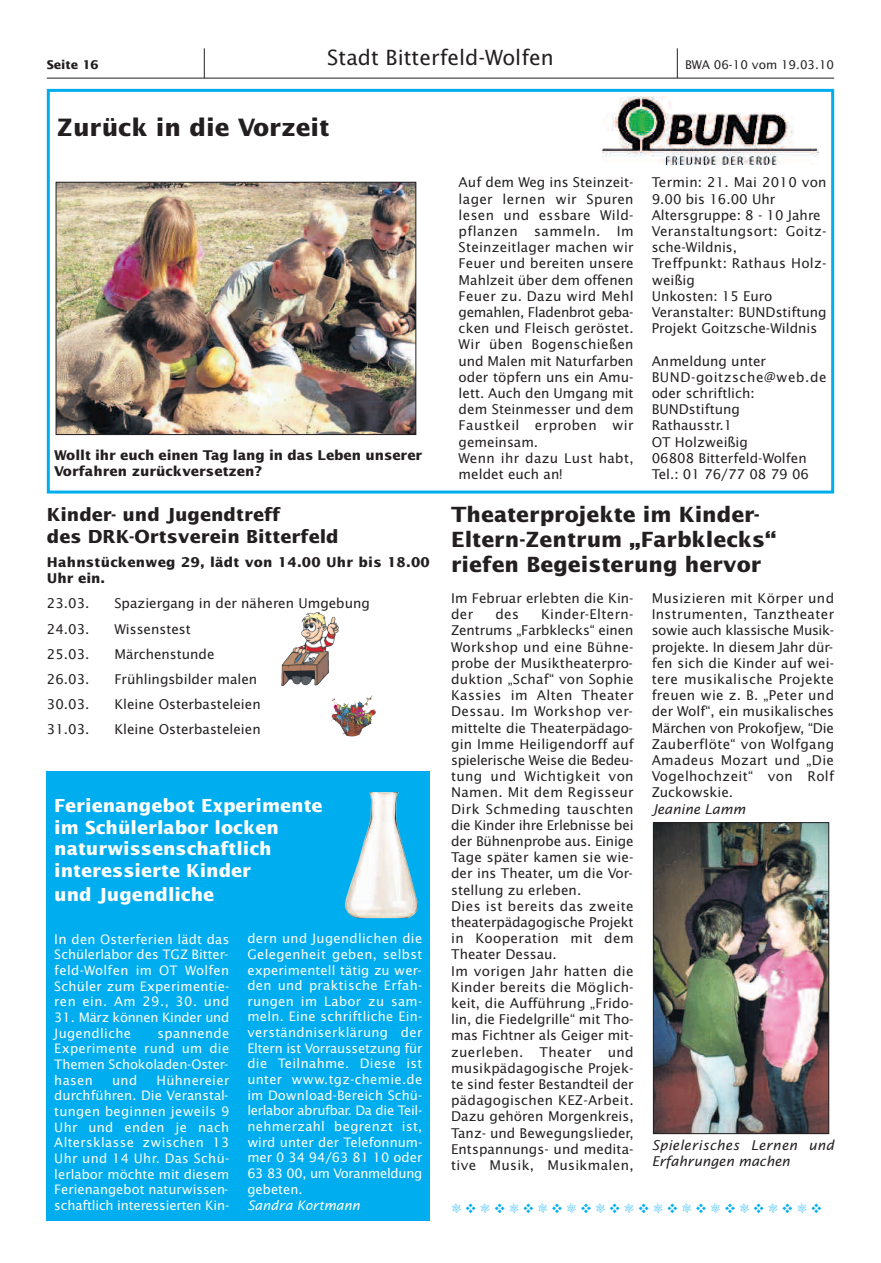
<style>
.page{position:relative;width:881px;height:1263px;background:#fff}
.page>*{position:absolute;margin:0;border:0;box-sizing:border-box;transform-origin:0 0}
.t1{font:700 24px "Lucida Sans";color:#231f20}
.t2{font:700 21px/25.2px "Lucida Sans";color:#231f20}
.t3{font:21px "Lucida Sans";color:#231f20}
.t4{font:700 18px/21.6px "Lucida Sans";color:#fff}
.t5{font:700 18px/21.6px "Lucida Sans";color:#231f20}
.t6{font:13.5px/16.2px "Lucida Sans";color:#231f20}
.t7{font:700 13.5px/16.2px "Lucida Sans";color:#231f20}
.t8{font:700 13.5px/16.2px "Lucida Sans";letter-spacing:.02em;color:#231f20}
.t9{font:italic 13.5px/16.2px "Lucida Sans";letter-spacing:.025em;color:#231f20}
.t10{font:13.5px "Monotype Sorts";color:#00aeef}
.t11{font:italic 13.5px "Lucida Sans";color:#231f20}
.t12{font:13.05px/15.6px "Lucida Sans";color:#fff;text-align:justify}
.t13{font:13.05px/15.6px "Lucida Sans";letter-spacing:-.02em;color:#fff}
.t14{font:italic 13.05px "Lucida Sans";color:#fff}
.t15{font:12px "Lucida Sans";color:#231f20}
.t16{font:700 12px "Lucida Sans";color:#231f20}
.s1{font-size:13.5px}
</style>
<div class="page">
<div style="left:47px;top:771px;width:382px;height:449px;background:#00aeef"></div>
<div style="left:47px;top:89px;width:786px;height:405px;border:3px solid #00aeef"></div>
<hr style="left:47px;top:78px;width:786px;height:1px;background:#231f20">
<hr style="left:204px;top:48px;width:1px;height:30px;background:#231f20">
<hr style="left:676px;top:48px;width:1px;height:30px;background:#231f20">
<img style="left:58px;top:184px;width:356px;height:249px">
<div style="left:56px;top:182px;width:360px;height:253px;border:1px solid #231f20"></div>
<div style="left:600px;top:92px;width:225px;height:72px;background:#fff"></div>
<img style="left:602px;top:97px;width:216px;height:67px">
<svg style="left:331px;top:709px;width:45px;height:28px"></svg>
<img style="left:330px;top:695px;width:43px;height:23px">
<img style="left:281px;top:612px;width:58px;height:74px">
<img style="left:345px;top:792px;width:72px;height:126px">
<img style="left:655px;top:824px;width:171px;height:308px">
<div style="left:653px;top:822px;width:175px;height:312px;border:1px solid #231f20"></div>
<p class="t16" style="left:47px;top:59px;width:53px">Seite 16</p>
<h2 class="t3" style="left:327px;top:48px;width:228px">Stadt Bitterfeld-Wolfen</h2>
<p class="t15" style="left:684px;top:59px;width:151px">BWA 06-10 vom 19.03.10</p>
<h1 class="t1" style="left:57px;top:118px;width:274px">Zurück in die Vorzeit</h1>
<p class="t7" style="left:54px;top:448px;width:369px">Wollt ihr euch einen Tag lang in das Leben unserer<br>Vorfahren zurückversetzen?</p>
<h3 class="t5" style="left:47px;top:505px;width:293px">Kinder- und Jugendtreff<br>des DRK-Ortsverein Bitterfeld</h3>
<p class="t8" style="left:47px;top:555px;width:384px">Hahnstückenweg 29, lädt von 14.00 Uhr bis 18.00<br>Uhr ein.</p>
<p class="t6" style="left:47px;top:596px;width:44px">23.03.</p>
<p class="t6" style="left:114px;top:596px;width:257px">Spaziergang in der näheren Umgebung</p>
<p class="t6" style="left:47px;top:622px;width:44px">24.03.</p>
<p class="t6" style="left:114px;top:622px;width:78px">Wissenstest</p>
<p class="t6" style="left:47px;top:647px;width:44px">25.03.</p>
<p class="t6" style="left:114px;top:647px;width:102px">Märchenstunde</p>
<p class="t6" style="left:47px;top:672px;width:44px">26.03.</p>
<p class="t6" style="left:114px;top:672px;width:144px">Frühlingsbilder malen</p>
<p class="t6" style="left:47px;top:697px;width:44px">30.03.</p>
<p class="t6" style="left:114px;top:697px;width:148px">Kleine Osterbasteleien</p>
<p class="t6" style="left:47px;top:722px;width:44px">31.03.</p>
<p class="t6" style="left:114px;top:722px;width:148px">Kleine Osterbasteleien</p>
<h3 class="t4" style="left:54px;top:796px;width:270px">Ferienangebot Experimente im Schülerlabor locken naturwissenschaftlich interessierte Kinder</h3>
<h3 class="t4" style="left:54px;top:885px;width:161px">und Jugendliche</h3>
<p class="t12" style="left:54px;top:932px;width:177px"><span class="s1">In</span> den Osterferien lädt das Schülerlabor des TGZ Bitter&shy;feld-Wolfen im OT Wolfen Schüler zum Experimentie&shy;ren ein. Am 29., 30. und</p>
<p class="t13" style="left:54px;top:1010px;width:176px">31. März können Kinder und<br>Jugendliche</p>
<p class="t12" style="left:54px;top:1026px;width:176px;text-indent:103px">spannende Experimente rund um die Themen Schokoladen-Oster&shy;hasen</p>
<p class="t12" style="left:54px;top:1073px;width:176px;text-indent:102px">Hühnereier durchführen. Die Veranstal&shy;tungen beginnen jeweils 9<br>Uhr und enden je nach Altersklasse zwischen 13<br>Uhr und 14 Uhr. Das Schü&shy;lerlabor möchte mit diesem Ferienangebot naturwissen&shy;schaftlich interessierten Kin-</p>
<p class="t12" style="left:112px;top:1073px;width:27px">und</p>
<p class="t12" style="left:247px;top:931px;width:176px">dern und Jugendlichen die Gelegenheit geben, selbst experimentell tätig zu wer&shy;den und praktische Erfah&shy;rungen im Labor zu sam&shy;meln. Eine schriftliche Ein&shy;verständniserklärung der Eltern ist Vorraussetzung für die Teilnahme. Diese ist unter www.tgz-chemie.de im Download-Bereich Schü&shy;lerlabor abrufbar. Da die Teil&shy;nehmerzahl begrenzt ist, wird unter der Telefonnum&shy;mer 0 34 94/63 81 10 oder 63 83 00, um Voranmeldung gebeten.</p>
<p class="t14" style="left:247px;top:1200px;width:114px">Sandra Kortmann</p>
<p class="t6" style="left:458px;top:175px;width:176px">Auf dem Weg ins Steinzeit&shy;lager lernen wir Spuren lesen und essbare Wild&shy;pflanzen sammeln. Im<br>Steinzeitlager machen wir<br>Feuer und bereiten unsere<br>Mahlzeit über dem offenen<br>Feuer zu. Dazu wird Mehl gemahlen, Fladenbrot geba&shy;cken und Fleisch geröstet.<br>Wir üben Bogenschießen und Malen mit Naturfarben oder töpfern uns ein Amu&shy;lett. Auch den Umgang mit dem Steinmesser und dem<br>Faustkeil erproben wir gemeinsam.<br>Wenn ihr dazu Lust habt, meldet euch an!</p>
<p class="t6" style="left:651px;top:175px;width:176px">Termin: 21. Mai 2010 von<br>9.00 bis 16.00 Uhr<br>Altersgruppe: 8 - 10 Jahre<br>Veranstaltungsort: Goitz&shy;sche-Wildnis,<br>Treffpunkt: Rathaus Holz&shy;weißig<br>Unkosten: 15 Euro<br>Veranstalter: BUNDstiftung<br>Projekt Goitzsche-Wildnis</p>
<p class="t6" style="left:651px;top:354px;width:176px">Anmeldung unter<br>BUND-goitzsche@web.de oder schriftlich:<br>BUNDstiftung<br>Rathausstr.1<br>OT Holzweißig<br>06808 Bitterfeld-Wolfen<br>Tel.: 01 76/77 08 79 06</p>
<h2 class="t2" style="left:451px;top:503px;width:326px">Theaterprojekte im Kinder-<br>Eltern-Zentrum „Farbklecks“ riefen Begeisterung hervor</h2>
<p class="t6" style="left:451px;top:591px;width:184px">Im Februar erlebten die Kin&shy;der</p>
<p class="t6" style="left:651px;top:591px;width:184px;text-align:justify">Musizieren mit Körper und Instrumenten, Tanztheater sowie auch klassische Musik&shy;projekte. In diesem Jahr dür&shy;fen sich die Kinder auf wei&shy;tere musikalische Projekte freuen wie z. B. „Peter und der Wolf“, ein musikalisches Märchen von Prokofjew, “Die Zauberflöte“ von Wolfgang Amadeus Mozart und „Die Vogelhochzeit“ von Rolf Zuckowskie.</p>
<p class="t11" style="left:651px;top:803px;width:95px">Jeanine Lamm</p>
<p class="t6" style="left:451px;top:607px;width:184px;text-indent:90px">Kinder-Eltern-<br>Zentrums „Farbklecks“ einen<br>Workshop und eine Bühne&shy;probe der Musiktheaterpro&shy;duktion „Schaf“ von Sophie<br>Kassies im Alten Theater<br>Dessau. Im Workshop ver&shy;mittelte die Theaterpädago&shy;gin Imme Heiligendorff auf spielerische Weise die Bedeu&shy;tung und Wichtigkeit von<br>Namen. Mit dem Regisseur<br>Dirk Schmeding tauschten die Kinder ihre Erlebnisse bei der Bühnenprobe aus. Einige<br>Tage später kamen sie wie&shy;der ins Theater, um die Vor&shy;stellung zu erleben.<br>Dies ist bereits das zweite theaterpädagogische Projekt in Kooperation mit dem<br>Theater Dessau.<br>Im vorigen Jahr hatten die<br>Kinder bereits die Möglich&shy;keit, die Aufführung „Frido&shy;lin, die Fiedelgrille“ mit Tho&shy;mas Fichtner als Geiger mit&shy;zuerleben. Theater und musikpädagogische Projek&shy;te sind fester Bestandteil der pädagogischen KEZ-Arbeit.<br>Dazu gehören Morgenkreis,<br>Tanz- und Bewegungslieder,<br>Entspannungs- und medita&shy;tive Musik, Musikmalen,</p>
<p class="t6" style="left:495px;top:607px;width:25px">des</p>
<p class="t9" style="left:651px;top:1138px;width:184px">Spielerisches Lernen und<br>Erfahrungen machen</p>
<p class="t10" style="left:451px;top:1200px;width:372px">❊❖❊❖❊❖❊❖❊❖❊❖❊❖❊❖❊❖❊❖❊❖❊❖❊❖</p>
</div>
